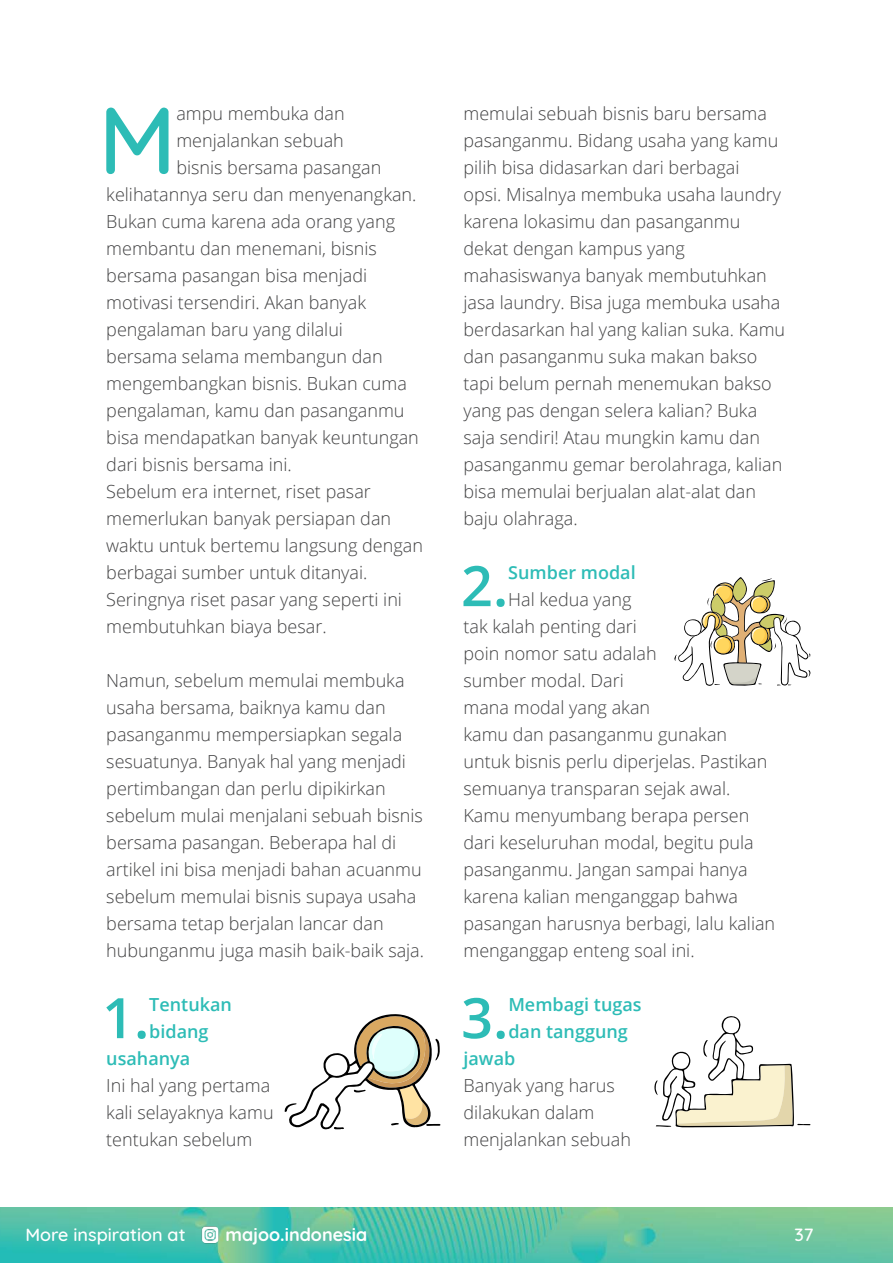
<style>
.page{position:relative;width:893px;height:1263px;background:#fff}
.page>*{position:absolute;margin:0;border:0;box-sizing:border-box;transform-origin:0 0}
.t1{font:500 94.8px "Quicksand";color:#2dbcb6}
.t2{font:600 55.8px "Open Sans";color:#2dbcb6}
.t3{font:300 18px/27px "Open Sans";color:#424243}
.t4{font:600 18px "Open Sans";color:#2dbcb6}
.t5{font:500 18px "Quicksand";color:#fff}
.t6{font:700 18px "Quicksand";color:#fff}
</style>
<div class="page">
<img style="left:0;top:1207px;width:893px;height:56px">
<img style="left:200px;top:1207px;width:22px;height:56px">
<svg style="left:285px;top:1014px;width:155px;height:116px"></svg>
<svg style="left:654px;top:1016px;width:156px;height:112px"></svg>
<svg style="left:675px;top:577px;width:135px;height:109px"></svg>
<h1 class="t1" style="left:98px;top:64px;width:79px">M</h1>
<p class="t3" style="left:176px;top:100px;width:170px">ampu membuka dan</p>
<p class="t3" style="left:176px;top:127px;width:169px">menjalankan sebuah</p>
<p class="t3" style="left:176px;top:154px;width:206px">bisnis bersama pasangan</p>
<p class="t3" style="left:106px;top:181px;width:312px">kelihatannya seru dan menyenangkan.</p>
<p class="t3" style="left:106px;top:208px;width:290px">Bukan cuma karena ada orang yang</p>
<p class="t3" style="left:106px;top:235px;width:272px">membantu dan menemani, bisnis</p>
<p class="t3" style="left:106px;top:262px;width:262px">bersama pasangan bisa menjadi</p>
<p class="t3" style="left:106px;top:289px;width:261px">motivasi tersendiri. Akan banyak</p>
<p class="t3" style="left:106px;top:316px;width:238px">pengalaman baru yang dilalui</p>
<p class="t3" style="left:106px;top:343px;width:278px">bersama selama membangun dan</p>
<p class="t3" style="left:106px;top:370px;width:302px">mengembangkan bisnis. Bukan cuma</p>
<p class="t3" style="left:106px;top:397px;width:300px">pengalaman, kamu dan pasanganmu</p>
<p class="t3" style="left:106px;top:424px;width:314px">bisa mendapatkan banyak keuntungan</p>
<p class="t3" style="left:106px;top:451px;width:187px">dari bisnis bersama ini.</p>
<p class="t3" style="left:106px;top:478px;width:266px">Sebelum era internet, riset pasar</p>
<p class="t3" style="left:106px;top:505px;width:286px">memerlukan banyak persiapan dan</p>
<p class="t3" style="left:106px;top:532px;width:318px">waktu untuk bertemu langsung dengan</p>
<p class="t3" style="left:106px;top:559px;width:263px">berbagai sumber untuk ditanyai.</p>
<p class="t3" style="left:106px;top:586px;width:297px">Seringnya riset pasar yang seperti ini</p>
<p class="t3" style="left:106px;top:613px;width:222px">membutuhkan biaya besar.</p>
<p class="t3" style="left:106px;top:667px;width:319px">Namun, sebelum memulai membuka usaha bersama, baiknya kamu dan pasanganmu mempersiapkan segala sesuatunya. Banyak hal yang menjadi pertimbangan dan perlu dipikirkan sebelum mulai menjalani sebuah bisnis bersama pasangan. Beberapa hal di artikel ini bisa menjadi bahan acuanmu sebelum memulai bisnis supaya usaha bersama tetap berjalan lancar dan hubunganmu juga masih baik-baik saja.</p>
<h2 class="t2" style="left:102px;top:979px;width:49px">1.</h2>
<p class="t4" style="left:149px;top:992px;width:84px">Tentukan</p>
<p class="t4" style="left:149px;top:1019px;width:61px">bidang</p>
<p class="t4" style="left:106px;top:1046px;width:86px">usahanya</p>
<p class="t3" style="left:106px;top:1072px;width:169px">Ini hal yang pertama kali selayaknya kamu tentukan sebelum</p>
<p class="t3" style="left:463px;top:100px;width:323px">memulai sebuah bisnis baru bersama pasanganmu. Bidang usaha yang kamu pilih bisa didasarkan dari berbagai<br>opsi. Misalnya membuka usaha laundry karena lokasimu dan pasanganmu dekat dengan kampus yang mahasiswanya banyak membutuhkan jasa laundry. Bisa juga membuka usaha berdasarkan hal yang kalian suka. Kamu dan pasanganmu suka makan bakso tapi belum pernah menemukan bakso yang pas dengan selera kalian? Buka saja sendiri! Atau mungkin kamu dan pasanganmu gemar berolahraga, kalian bisa memulai berjualan alat-alat dan baju olahraga.</p>
<h2 class="t2" style="left:461px;top:548px;width:49px">2.</h2>
<p class="t4" style="left:508px;top:560px;width:129px">Sumber modal</p>
<p class="t3" style="left:463px;top:586px;width:313px;text-indent:45px">Hal kedua yang<br>tak kalah penting dari<br>poin nomor satu adalah<br>sumber modal. Dari<br>mana modal yang akan<br>kamu dan pasanganmu gunakan untuk bisnis perlu diperjelas. Pastikan semuanya transparan sejak awal.<br>Kamu menyumbang berapa persen dari keseluruhan modal, begitu pula pasanganmu. Jangan sampai hanya karena kalian menganggap bahwa pasangan harusnya berbagi, lalu kalian menganggap enteng soal ini.</p>
<h2 class="t2" style="left:461px;top:980px;width:49px">3.</h2>
<p class="t4" style="left:508px;top:992px;width:135px">Membagi tugas</p>
<p class="t4" style="left:508px;top:1019px;width:121px">dan tanggung</p>
<p class="t4" style="left:463px;top:1046px;width:53px">jawab</p>
<p class="t3" style="left:463px;top:1072px;width:169px">Banyak yang harus dilakukan dalam menjalankan sebuah</p>
<p class="t5" style="left:26px;top:1220px;width:161px">More inspiration at</p>
<p class="t6" style="left:225px;top:1220px;width:143px">majoo.indonesia</p>
<p class="t5" style="left:794px;top:1220px;width:21px">37</p>
</div>
